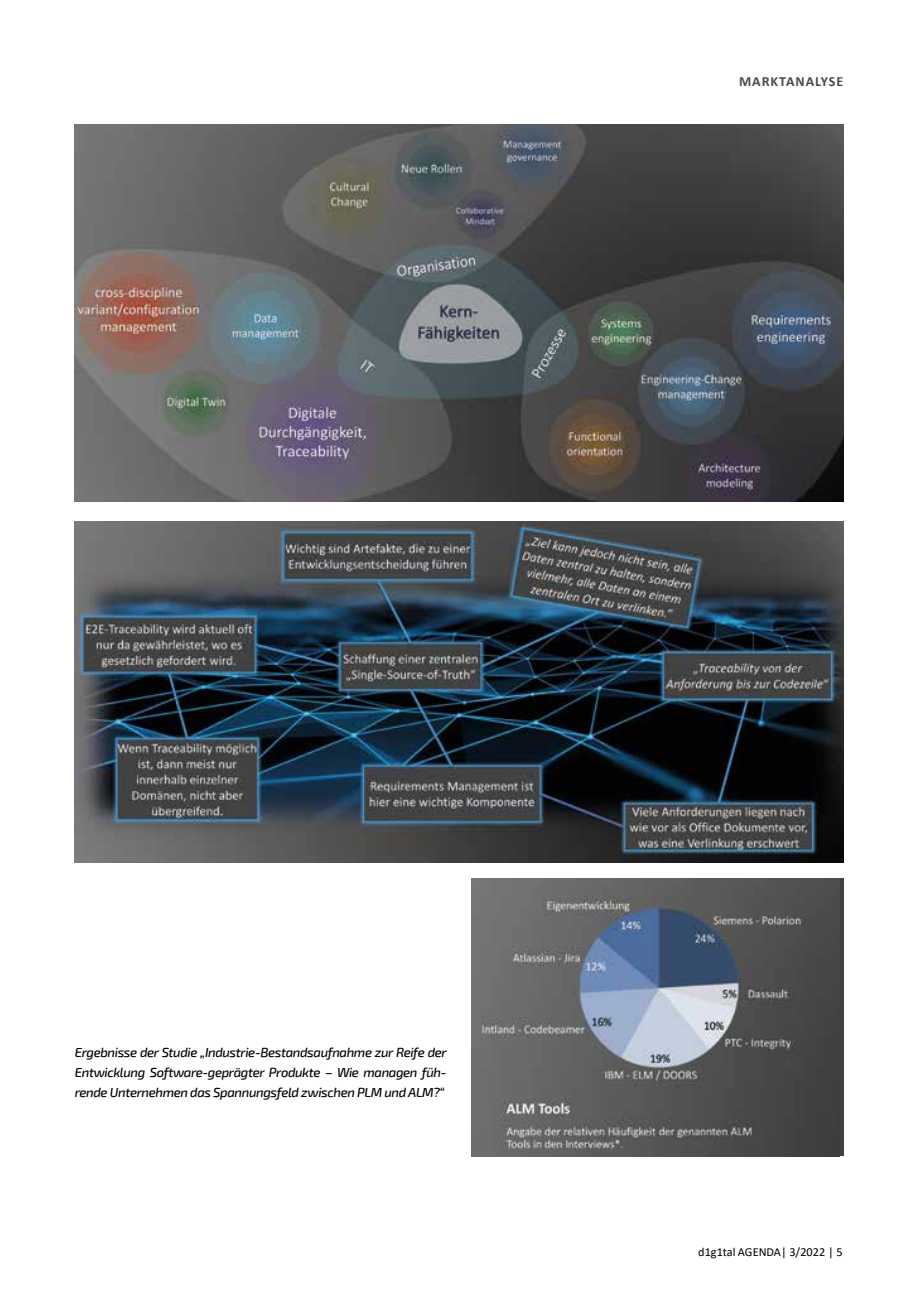
<style>
.page{position:relative;width:913px;height:1315px;background:#fff}
.page>*{position:absolute;margin:0;border:0;box-sizing:border-box;transform-origin:0 0}
.t1{font:700 14px "Calibri";letter-spacing:.07em;color:#4a4a49}
.t2{font:italic 500 13.12px/19.8px "Exo 2";letter-spacing:-.03em;color:#000;text-align:justify}
.t3{font:12.25px "Calibri";color:#000}
</style>
<div class="page">
<img style="left:74px;top:521px;width:769px;height:341px">
<img style="left:74px;top:124px;width:769px;height:377px">
<img style="left:471px;top:878px;width:368px;height:278px">
<p class="t1" style="left:739px;top:71px;width:106px">MARKTANALYSE</p>
<p class="t2" style="left:75px;top:1042px;width:373px">Ergebnisse der Studie „Industrie-Bestandsaufnahme zur Reife der Entwicklung Software-geprägter Produkte – Wie managen füh&shy;rende Unternehmen das Spannungsfeld zwischen PLM und ALM?“</p>
<p class="t3" style="left:698px;top:1243px;width:146px">d1g1tal AGENDA| 3/2022 | 5</p>
</div>
